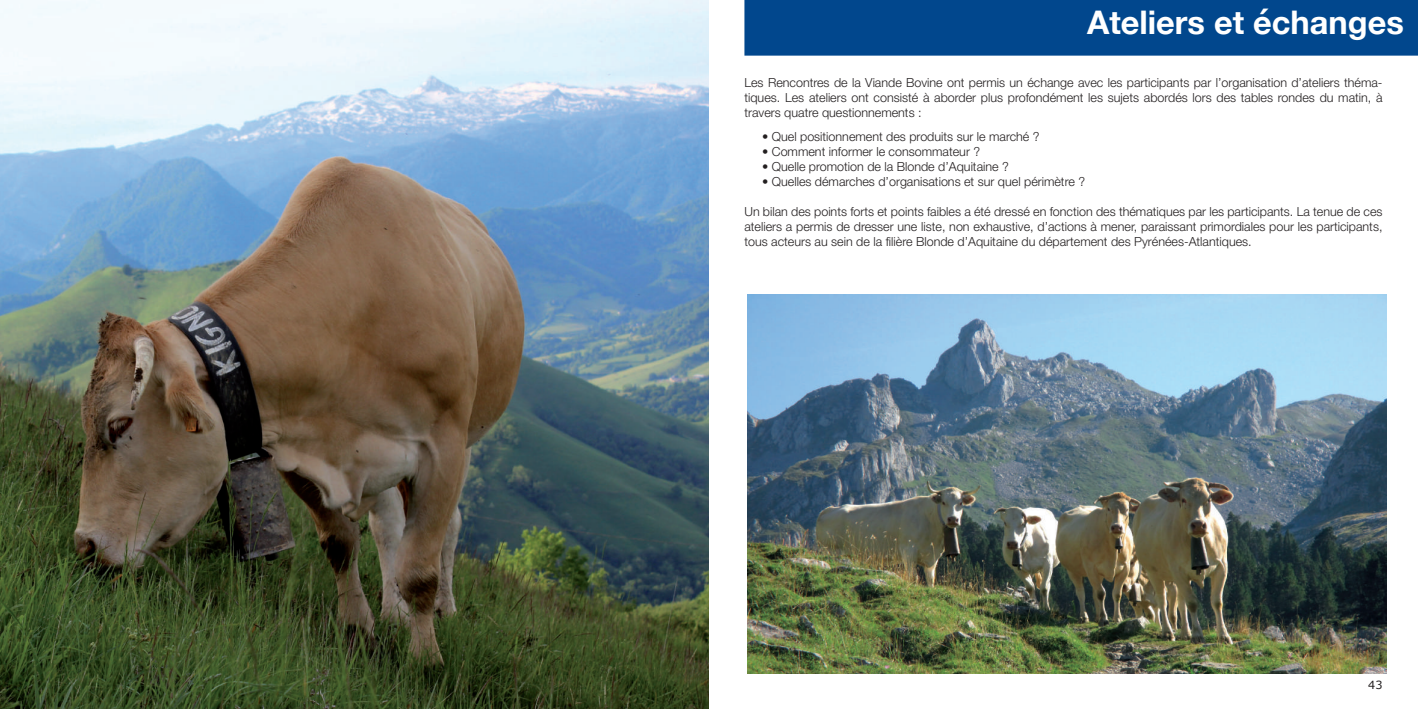
<style>
.page{position:relative;width:1418px;height:709px;background:#fff}
.page>*{position:absolute;margin:0;border:0;box-sizing:border-box;transform-origin:0 0}
.t1{font:700 32.5px "Helvetica Neue";color:#fff}
.t2{font:300 12.5px/15px "Helvetica Neue";color:#231f20;text-align:justify}
.t3{font:11.25px "Verdana";color:#231f20}
</style>
<div class="page">
<img style="left:0;top:0;width:709px;height:709px">
<div style="left:744px;top:0;width:673px;height:56px;background:#01478d"></div>
<img style="left:748px;top:294px;width:638px;height:379px">
<h1 class="t1" style="left:1087px;top:-3px;width:318px">Ateliers et échanges</h1>
<p class="t2" style="left:744px;top:75px;width:639px">Les Rencontres de la Viande Bovine ont permis un échange avec les participants par l’organisation d’ateliers théma&shy;tiques. Les ateliers ont consisté à aborder plus profondément les sujets abordés lors des tables rondes du matin, à travers quatre questionnements :</p>
<p class="t2" style="left:762px;top:129px;width:279px">• Quel positionnement des produits sur le marché ?</p>
<p class="t2" style="left:762px;top:144px;width:219px">• Comment informer le consommateur ?</p>
<p class="t2" style="left:762px;top:159px;width:248px">• Quelle promotion de la Blonde d’Aquitaine ?</p>
<p class="t2" style="left:762px;top:174px;width:324px">• Quelles démarches d’organisations et sur quel périmètre ?</p>
<p class="t2" style="left:744px;top:204px;width:639px">Un bilan des points forts et points faibles a été dressé en fonction des thématiques par les participants. La tenue de ces ateliers a permis de dresser une liste, non exhaustive, d’actions à mener, paraissant primordiales pour les participants, tous acteurs au sein de la filière Blonde d’Aquitaine du département des Pyrénées-Atlantiques.</p>
<p class="t3" style="left:1368px;top:677px;width:16px">43</p>
</div>
